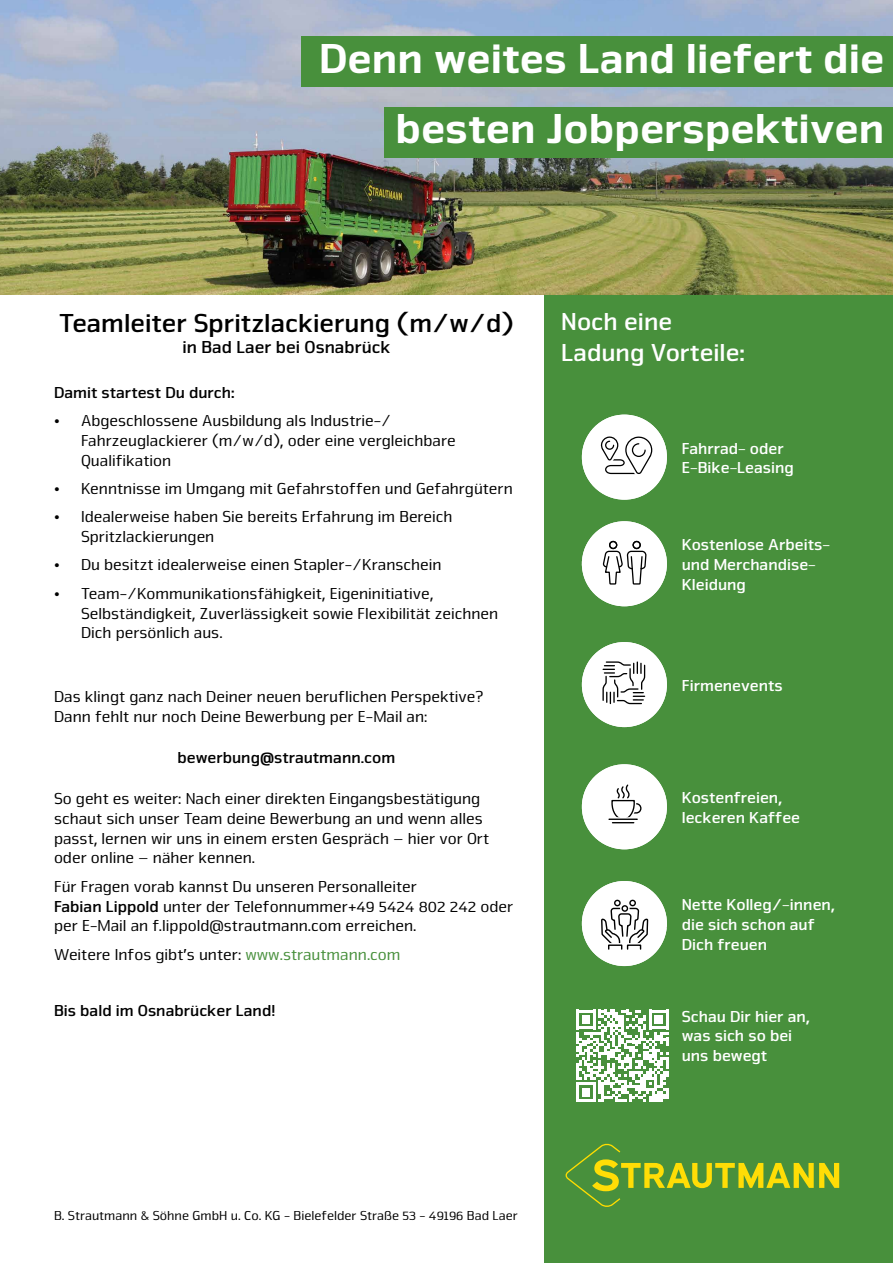
<style>
.page{position:relative;width:893px;height:1263px;background:#fff}
.page>*{position:absolute;margin:0;border:0;box-sizing:border-box;transform-origin:0 0}
.t1{font:900 43.5px/70.5px "Nuri Pro";color:#fff;text-align:right}
.t2{font:700 27px "Nuri Pro";color:#000}
.t3{font:700 25.5px/30.6px "Nuri Pro";color:#fff}
.t4{font:700 18px "Nuri Pro";color:#000}
.t5{font:16.5px/19.8px "Nuri Pro";color:#000}
.t6{font:700 16.5px/19.8px "Nuri Pro";color:#fff}
.t7{font:700 16.5px "Nuri Pro";color:#000}
.t8{font:13.5px "Nuri Pro";color:#000}
.s1{font-weight:700}
.s2{color:#48903c}
</style>
<div class="page">
<div style="left:544px;top:268px;width:349px;height:995px;background:#48903c"></div>
<div style="left:582px;top:415px;width:85px;height:85px;background:#fff;border-radius:43px"></div>
<svg style="left:600px;top:436px;width:53px;height:39px"></svg>
<img style="left:0;top:0;width:893px;height:294px">
<div style="left:385px;top:107px;width:508px;height:51px;background:#48903c"></div>
<div style="left:302px;top:36px;width:591px;height:51px;background:#48903c"></div>
<svg style="left:576px;top:1010px;width:92px;height:92px"></svg>
<div style="left:582px;top:521px;width:85px;height:85px;background:#fff;border-radius:43px"></div>
<svg style="left:582px;top:555px;width:4px;height:26px"></svg>
<svg style="left:603px;top:540px;width:44px;height:66px"></svg>
<div style="left:632px;top:541px;width:9px;height:8px;border:1px solid #000;border-radius:50%"></div>
<div style="left:609px;top:541px;width:8px;height:8px;border:1px solid #000;border-radius:50%"></div>
<div style="left:582px;top:642px;width:85px;height:85px;background:#fff;border-radius:43px"></div>
<svg style="left:602px;top:661px;width:44px;height:44px"></svg>
<div style="left:582px;top:764px;width:85px;height:85px;background:#fff;border-radius:43px"></div>
<hr style="left:612px;top:820px;width:22px;height:4px;background:#9a9a9a">
<svg style="left:608px;top:784px;width:34px;height:39px"></svg>
<hr style="left:609px;top:818px;width:28px;height:2px;background:#000">
<svg style="left:664px;top:791px;width:3px;height:31px"></svg>
<div style="left:582px;top:881px;width:85px;height:85px;background:#fff;border-radius:43px"></div>
<svg style="left:600px;top:881px;width:49px;height:85px"></svg>
<svg style="left:566px;top:1143px;width:273px;height:64px"></svg>
<h1 class="t1" style="left:319px;top:23px;width:567px">Denn weites Land liefert die besten Jobperspektiven</h1>
<h2 class="t2" style="left:59px;top:307px;width:456px">Teamleiter Spritzlackierung (m/w/d)</h2>
<p class="t4" style="left:182px;top:336px;width:210px">in Bad Laer bei Osnabrück</p>
<p class="t7" style="left:54px;top:383px;width:182px">Damit startest Du durch:</p>
<p class="t5" style="left:81px;top:411px;width:376px;text-indent:-27px">• Abgeschlossene Ausbildung als Industrie-/<br>Fahrzeuglackierer (m/w/d), oder eine vergleichbare<br>Qualifikation</p>
<p class="t5" style="left:54px;top:479px;width:460px">• Kenntnisse im Umgang mit Gefahrstoffen und Gefahrgütern</p>
<p class="t5" style="left:81px;top:507px;width:373px;text-indent:-27px">• Idealerweise haben Sie bereits Erfahrung im Bereich<br>Spritzlackierungen</p>
<p class="t5" style="left:54px;top:555px;width:389px">• Du besitzt idealerweise einen Stapler-/Kranschein</p>
<p class="t5" style="left:81px;top:584px;width:419px;text-indent:-27px">• Team-/Kommunikationsfähigkeit, Eigeninitiative,<br>Selbständigkeit, Zuverlässigkeit sowie Flexibilität zeichnen<br>Dich persönlich aus.</p>
<p class="t5" style="left:54px;top:687px;width:431px">Das klingt ganz nach Deiner neuen beruflichen Perspektive?<br>Dann fehlt nur noch Deine Bewerbung per E-Mail an:</p>
<p class="t7" style="left:177px;top:748px;width:219px">bewerbung@strautmann.com</p>
<p class="t5" style="left:54px;top:789px;width:437px">So geht es weiter: Nach einer direkten Eingangsbestätigung schaut sich unser Team deine Bewerbung an und wenn alles passt, lernen wir uns in einem ersten Gespräch – hier vor Ort oder online – näher kennen.</p>
<p class="t5" style="left:54px;top:877px;width:461px">Für Fragen vorab kannst Du unseren Personalleiter<br><span class="s1">Fabian Lippold</span> unter der Telefonnummer+49 5424 802 242 oder per E-Mail an f.lippold@strautmann.com erreichen.</p>
<p class="t5" style="left:54px;top:944px;width:348px">Weitere Infos gibt’s unter: <span class="s2">www.strautmann.com</span></p>
<p class="t7" style="left:54px;top:1001px;width:223px">Bis bald im Osnabrücker Land!</p>
<h3 class="t3" style="left:561px;top:307px;width:185px">Noch eine<br>Ladung Vorteile:</h3>
<p class="t6" style="left:682px;top:438px;width:114px">Fahrrad- oder<br>E-Bike-Leasing</p>
<p class="t6" style="left:682px;top:535px;width:150px">Kostenlose Arbeits&shy;und Merchandise-<br>Kleidung</p>
<p class="t6" style="left:682px;top:676px;width:102px">Firmenevents</p>
<p class="t6" style="left:682px;top:788px;width:120px">Kostenfreien, leckeren Kaffee</p>
<p class="t6" style="left:682px;top:895px;width:155px">Nette Kolleg/-innen, die sich schon auf<br>Dich freuen</p>
<p class="t6" style="left:682px;top:1006px;width:130px">Schau Dir hier an, was sich so bei uns bewegt</p>
<p class="t8" style="left:54px;top:1207px;width:465px">B. Strautmann &amp; Söhne GmbH u. Co. KG - Bielefelder Straße 53 - 49196 Bad Laer</p>
</div>
